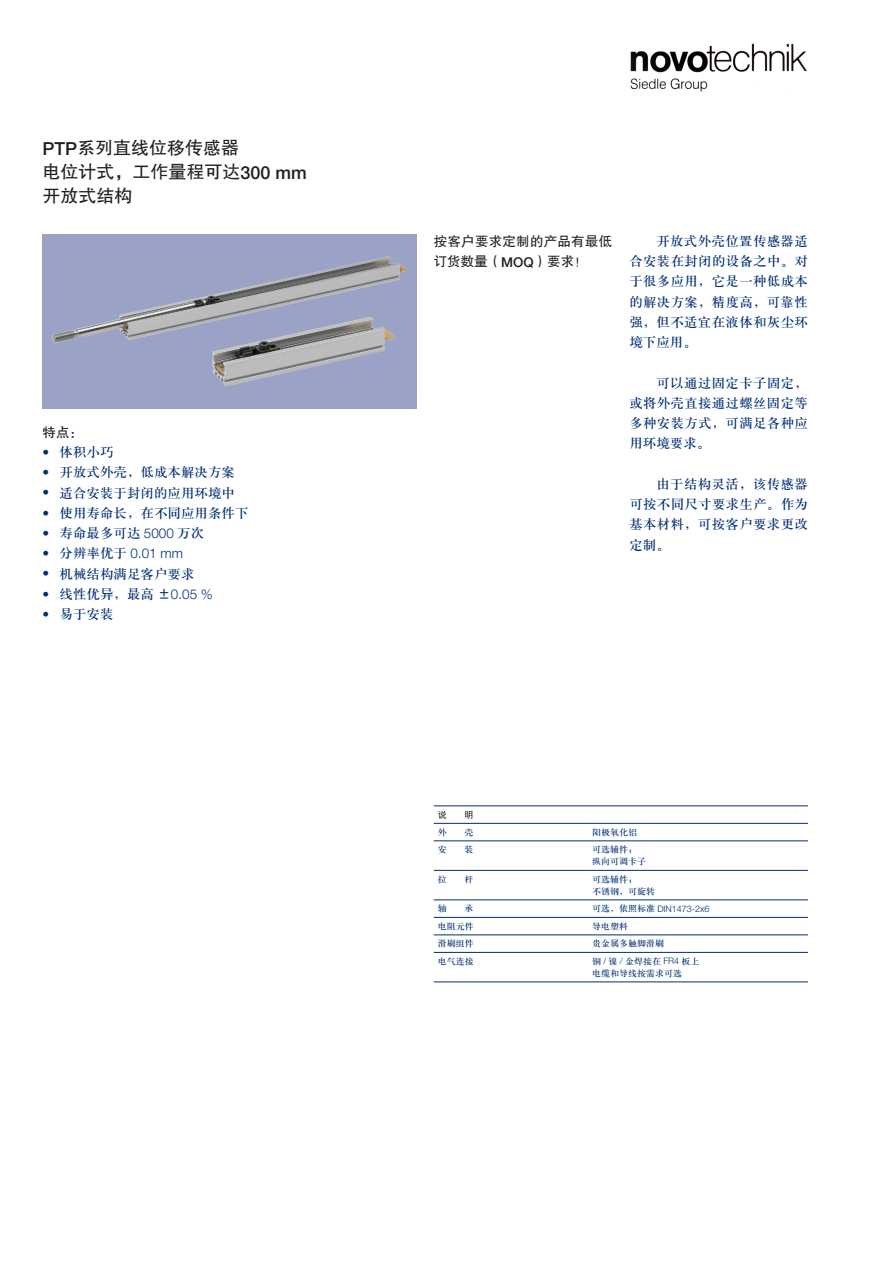
<style>
.page{position:relative;width:893px;height:1263px;background:#fff}
.page>*{position:absolute;margin:0;border:0;box-sizing:border-box;transform-origin:0 0}
.大标题_12点_16点_黑{font:18px "FZHTJW GB1 0";color:#231f20}
.左缩进_9点_288C{font:13.5px/20.2px "H Ya 3 gj";letter-spacing:.02em;color:#002f73;text-align:justify}
.左缩进_9点_288C-2{font:13.5px "H Ya 3 gj";color:#002f73}
.小标题_9点_13_5点_黑{font:13.5px/20.2px "FZHTJW GB1 0";letter-spacing:.02em;color:#231f20}
.t1{font:300 13.5px "Helvetica Neue LT Std";color:#002f73}
.左对齐_6点_8点_288C{font:9px "H Ya 3 gj";color:#002f73}
.左对齐_6点_8点_288C-2{font:300 9px "Helvetica Neue LT Std";color:#002f73}
.表标题_6点_8点_黑{font:9px "FZHTJW GB1 0";color:#231f20}
.s1{font-family:"Helvetica Neue LT Std";font-weight:500}
.s2{font-family:"Helvetica Neue LT Std";font-weight:300}
.s3{font-family:"H Ya 3 gj";font-weight:400}
</style>
<div class="page">
<hr style="left:434px;top:840px;width:154px;height:1px;background:#002f73">
<hr style="left:588px;top:840px;width:220px;height:1px;background:#002f73">
<hr style="left:434px;top:870px;width:154px;height:1px;background:#002f73">
<hr style="left:588px;top:870px;width:220px;height:1px;background:#002f73">
<hr style="left:434px;top:899px;width:154px;height:1px;background:#002f73">
<hr style="left:588px;top:899px;width:220px;height:1px;background:#002f73">
<hr style="left:434px;top:917px;width:154px;height:1px;background:#002f73">
<hr style="left:588px;top:917px;width:220px;height:1px;background:#002f73">
<hr style="left:434px;top:934px;width:154px;height:1px;background:#002f73">
<hr style="left:588px;top:934px;width:220px;height:1px;background:#002f73">
<hr style="left:434px;top:952px;width:154px;height:1px;background:#002f73">
<hr style="left:588px;top:952px;width:220px;height:1px;background:#002f73">
<hr style="left:434px;top:981px;width:154px;height:1px;background:#002f73">
<hr style="left:588px;top:981px;width:220px;height:1px;background:#002f73">
<hr style="left:434px;top:805px;width:154px;height:1px;background:#002f73">
<hr style="left:588px;top:805px;width:220px;height:1px;background:#002f73">
<hr style="left:434px;top:823px;width:154px;height:1px;background:#002f73">
<hr style="left:588px;top:823px;width:220px;height:1px;background:#002f73">
<img style="left:630px;top:43px;width:177px;height:49px">
<div style="left:43px;top:234px;width:374px;height:174px;background:#9aa3c6"></div>
<img style="left:52px;top:257px;width:355px;height:129px">
<p class="大标题_12点_16点_黑" style="left:43px;top:137px;width:198px"><span class="s1">PTP</span>系列直线位移传感器</p>
<p class="大标题_12点_16点_黑" style="left:43px;top:161px;width:266px">电位计式，工作量程可达<span class="s1">300 mm</span></p>
<p class="大标题_12点_16点_黑" style="left:43px;top:185px;width:91px">开放式结构</p>
<p class="小标题_9点_13_5点_黑" style="left:43px;top:422px;width:42px">特点：</p>
<p class="左缩进_9点_288C" style="left:43px;top:442px;width:73px"><span class="s2">•</span> 体积小巧</p>
<p class="左缩进_9点_288C-2" style="left:43px;top:466px;width:194px"><span class="s2">•</span> 开放式外壳，低成本解决方案</p>
<p class="左缩进_9点_288C-2" style="left:43px;top:486px;width:194px"><span class="s2">•</span> 适合安装于封闭的应用环境中</p>
<p class="左缩进_9点_288C-2" style="left:43px;top:506px;width:208px"><span class="s2">•</span> 使用寿命长，在不同应用条件下</p>
<p class="左缩进_9点_288C-2" style="left:43px;top:526px;width:163px"><span class="s2">•</span> 寿命最多可达 <span class="s2">5000</span> 万次</p>
<p class="t1" style="left:43px;top:545px;width:142px">• <span class="s3">分辨率优于</span> 0.01 mm</p>
<p class="左缩进_9点_288C-2" style="left:43px;top:567px;width:154px"><span class="s2">•</span> 机械结构满足客户要求</p>
<p class="左缩进_9点_288C" style="left:43px;top:584px;width:172px"><span class="s2">•</span> 线性优异，最高 ±<span class="s2">0.05 %</span></p>
<p class="左缩进_9点_288C" style="left:43px;top:604px;width:73px"><span class="s2">•</span> 易于安装</p>
<p class="小标题_9点_13_5点_黑" style="left:434px;top:231px;width:180px">按客户要求定制的产品有最低订货数量（<span class="s1">MOQ</span>）要求！</p>
<p class="左缩进_9点_288C" style="left:629px;top:231px;width:180px;text-indent:27px">开放式外壳位置传感器适合安装在封闭的设备之中。对于很多应用，它是一种低成本的解决方案，精度高，可靠性强，但不适宜在液体和灰尘环境下应用。</p>
<p class="左缩进_9点_288C" style="left:629px;top:372px;width:180px;text-indent:27px">可以通过固定卡子固定，或将外壳直接通过螺丝固定等多种安装方式，可满足各种应用环境要求。</p>
<p class="左缩进_9点_288C" style="left:629px;top:474px;width:180px;text-indent:27px">由于结构灵活，该传感器可按不同尺寸要求生产。作为基本材料，可按客户要求更改定制。</p>
<p class="表标题_6点_8点_黑" style="left:438px;top:810px;width:10px">说</p>
<p class="表标题_6点_8点_黑" style="left:464px;top:810px;width:10px">明</p>
<p class="左对齐_6点_8点_288C" style="left:438px;top:827px;width:10px">外</p>
<p class="左对齐_6点_8点_288C" style="left:464px;top:827px;width:10px">壳</p>
<p class="左对齐_6点_8点_288C" style="left:592px;top:827px;width:46px">阳极氧化铝</p>
<p class="左对齐_6点_8点_288C" style="left:438px;top:845px;width:10px">安</p>
<p class="左对齐_6点_8点_288C" style="left:464px;top:845px;width:10px">装</p>
<p class="左对齐_6点_8点_288C" style="left:592px;top:845px;width:46px">可选辅件；</p>
<p class="左对齐_6点_8点_288C" style="left:592px;top:857px;width:55px">纵向可调卡子</p>
<p class="左对齐_6点_8点_288C" style="left:438px;top:874px;width:10px">拉</p>
<p class="左对齐_6点_8点_288C" style="left:464px;top:874px;width:10px">杆</p>
<p class="左对齐_6点_8点_288C" style="left:592px;top:874px;width:46px">可选辅件；</p>
<p class="左对齐_6点_8点_288C" style="left:592px;top:886px;width:64px">不锈钢，可旋转</p>
<p class="左对齐_6点_8点_288C" style="left:438px;top:904px;width:10px">轴</p>
<p class="左对齐_6点_8点_288C" style="left:464px;top:904px;width:10px">承</p>
<p class="左对齐_6点_8点_288C-2" style="left:592px;top:903px;width:119px"><span class="s3">可选，依照标准</span> DIN1473-2x6</p>
<p class="左对齐_6点_8点_288C" style="left:438px;top:921px;width:37px">电阻元件</p>
<p class="左对齐_6点_8点_288C" style="left:592px;top:921px;width:37px">导电塑料</p>
<p class="左对齐_6点_8点_288C" style="left:438px;top:939px;width:37px">滑刷组件</p>
<p class="左对齐_6点_8点_288C" style="left:592px;top:939px;width:73px">贵金属多触脚滑刷</p>
<p class="左对齐_6点_8点_288C" style="left:438px;top:956px;width:37px">电气连接</p>
<p class="左对齐_6点_8点_288C" style="left:592px;top:956px;width:109px">铜 <span class="s2">/</span> 镍 <span class="s2">/</span> 金焊接在 <span class="s2">FR4</span> 板上</p>
<p class="左对齐_6点_8点_288C" style="left:592px;top:968px;width:91px">电缆和导线按需求可选</p>
</div>
